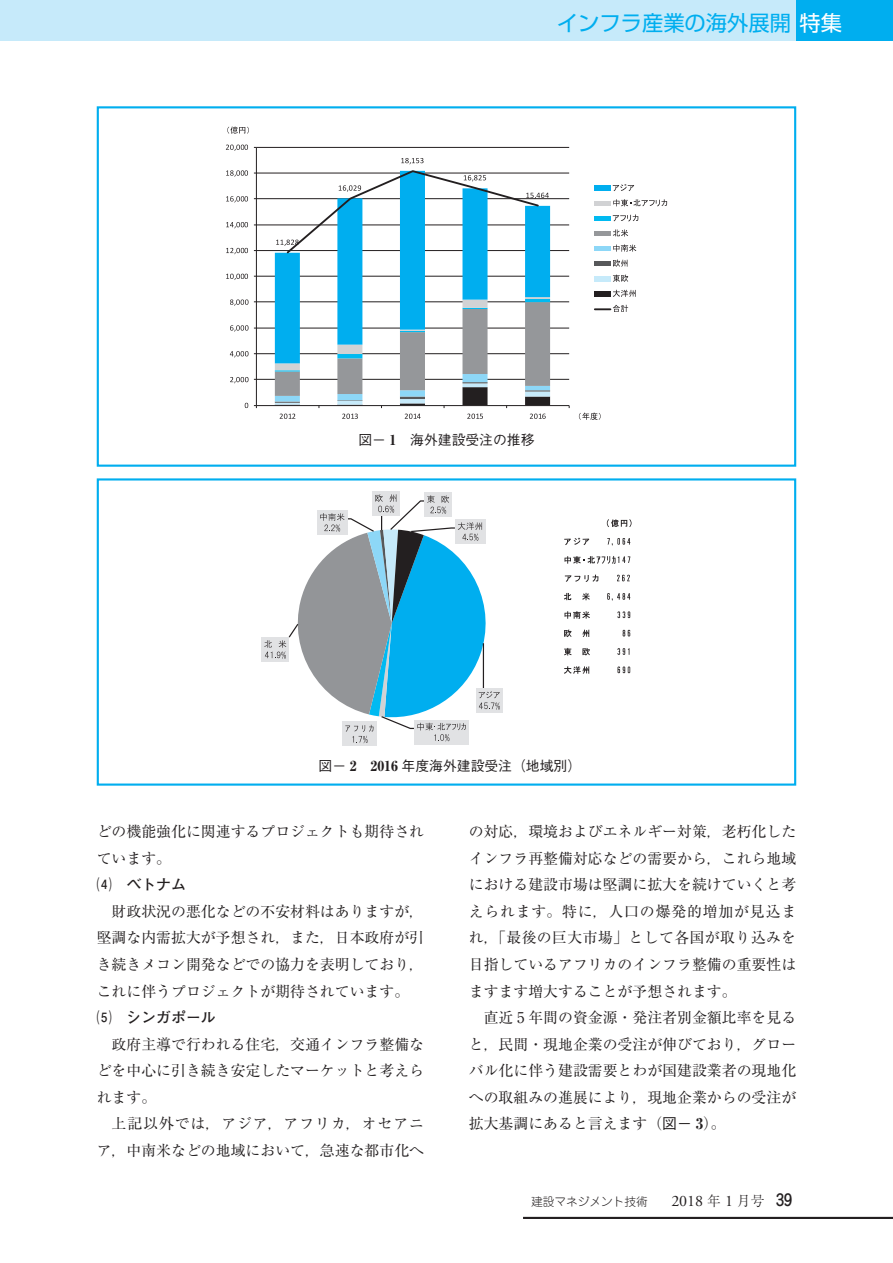
<style>
.page{position:relative;width:893px;height:1263px;background:#fff}
.page>*{position:absolute;margin:0;border:0;box-sizing:border-box;transform-origin:0 0}
.t1{font:21.3px "Shin Go Pr 6 N";color:#00aeef}
.t2{font:14.85px/26.5px "Ryumin Pr 6 N";color:#231f20;text-align:justify}
.t3{font:700 14.85px "Futo Go B101 Pr 6 N";color:#231f20}
.t4{font:500 13.8px "Gothic BBB Pr 6 N";color:#231f20}
.t5{font:300 11.7px "Jun 101 Pro";color:#231f20}
.s1{color:#fff}
.s2{font-family:"Ryumin Pr 6 N";font-weight:800}
.s3{font-family:"Gothic BBB Pr 6 N";font-weight:500}
.s4{font-weight:800}
.s5{font-family:"Adobe Garamond Pro";font-weight:400;font-size:15.9px}
.s6{font-family:"Ryumin Pr 6 N";font-size:13.8px}
.s7{font-family:"Jun 34 Pro";font-weight:500;font-size:15.9px}
</style>
<div class="page">
<div style="left:795px;top:0;width:98px;height:40px;background:#00aeef"></div>
<div style="left:0;top:0;width:795px;height:40px;background:#c6eafa"></div>
<div style="left:97px;top:106px;width:699px;height:361px;border:2px solid #00aeef"></div>
<hr style="left:256px;top:379px;width:313px;height:1px;background:#231f20">
<hr style="left:256px;top:353px;width:313px;height:1px;background:#231f20">
<hr style="left:256px;top:328px;width:313px;height:1px;background:#231f20">
<hr style="left:256px;top:301px;width:313px;height:1px;background:#231f20">
<hr style="left:256px;top:276px;width:313px;height:1px;background:#231f20">
<hr style="left:256px;top:250px;width:313px;height:1px;background:#231f20">
<hr style="left:256px;top:225px;width:313px;height:1px;background:#231f20">
<hr style="left:256px;top:198px;width:313px;height:1px;background:#231f20">
<hr style="left:256px;top:173px;width:313px;height:1px;background:#231f20">
<hr style="left:256px;top:147px;width:313px;height:1px;background:#231f20">
<svg style="left:275px;top:172px;width:275px;height:125px"></svg>
<hr style="left:256px;top:147px;width:1px;height:259px;background:#231f20">
<hr style="left:256px;top:405px;width:313px;height:1px;background:#231f20">
<svg style="left:275px;top:297px;width:275px;height:111px"></svg>
<svg style="left:276px;top:158px;width:273px;height:97px"></svg>
<svg style="left:245px;top:403px;width:3px;height:5px"></svg>
<svg style="left:230px;top:377px;width:18px;height:6px"></svg>
<svg style="left:230px;top:351px;width:18px;height:6px"></svg>
<svg style="left:230px;top:325px;width:18px;height:7px"></svg>
<svg style="left:230px;top:299px;width:18px;height:7px"></svg>
<svg style="left:226px;top:274px;width:22px;height:6px"></svg>
<svg style="left:226px;top:248px;width:22px;height:6px"></svg>
<svg style="left:226px;top:222px;width:22px;height:6px"></svg>
<svg style="left:226px;top:196px;width:22px;height:7px"></svg>
<svg style="left:226px;top:170px;width:22px;height:7px"></svg>
<svg style="left:226px;top:145px;width:22px;height:6px"></svg>
<svg style="left:280px;top:414px;width:15px;height:5px"></svg>
<svg style="left:342px;top:414px;width:16px;height:5px"></svg>
<svg style="left:405px;top:414px;width:16px;height:5px"></svg>
<svg style="left:467px;top:414px;width:16px;height:5px"></svg>
<svg style="left:530px;top:414px;width:16px;height:5px"></svg>
<svg style="left:227px;top:126px;width:22px;height:8px"></svg>
<svg style="left:579px;top:413px;width:22px;height:7px"></svg>
<div style="left:594px;top:186px;width:17px;height:5px;background:#00aeef"></div>
<svg style="left:613px;top:184px;width:21px;height:7px"></svg>
<div style="left:594px;top:201px;width:17px;height:5px;background:#d1d2d4"></div>
<svg style="left:613px;top:199px;width:54px;height:7px"></svg>
<div style="left:594px;top:216px;width:17px;height:5px;background:#00baf1"></div>
<svg style="left:613px;top:214px;width:25px;height:7px"></svg>
<div style="left:594px;top:231px;width:17px;height:5px;background:#95979a"></div>
<svg style="left:613px;top:229px;width:15px;height:8px"></svg>
<div style="left:594px;top:246px;width:17px;height:5px;background:#8dd7f7"></div>
<svg style="left:613px;top:244px;width:23px;height:8px"></svg>
<div style="left:594px;top:261px;width:17px;height:5px;background:#57585a"></div>
<svg style="left:613px;top:259px;width:15px;height:8px"></svg>
<div style="left:594px;top:276px;width:17px;height:5px;background:#c6eafa"></div>
<svg style="left:613px;top:275px;width:15px;height:7px"></svg>
<div style="left:594px;top:291px;width:17px;height:5px;background:#231f20"></div>
<svg style="left:613px;top:290px;width:23px;height:7px"></svg>
<svg style="left:595px;top:305px;width:33px;height:7px"></svg>
<div style="left:97px;top:478px;width:699px;height:308px;border:2px solid #00aeef"></div>
<svg style="left:607px;top:519px;width:24px;height:8px"></svg>
<svg style="left:564px;top:538px;width:25px;height:7px"></svg>
<svg style="left:607px;top:538px;width:23px;height:7px"></svg>
<svg style="left:564px;top:556px;width:66px;height:8px"></svg>
<svg style="left:565px;top:575px;width:33px;height:7px"></svg>
<svg style="left:617px;top:575px;width:13px;height:6px"></svg>
<svg style="left:564px;top:593px;width:7px;height:7px"></svg>
<svg style="left:582px;top:593px;width:8px;height:7px"></svg>
<svg style="left:607px;top:593px;width:23px;height:8px"></svg>
<svg style="left:564px;top:611px;width:26px;height:8px"></svg>
<svg style="left:617px;top:611px;width:13px;height:7px"></svg>
<svg style="left:564px;top:629px;width:8px;height:8px"></svg>
<svg style="left:582px;top:630px;width:7px;height:7px"></svg>
<svg style="left:623px;top:630px;width:7px;height:6px"></svg>
<svg style="left:564px;top:648px;width:8px;height:7px"></svg>
<svg style="left:582px;top:648px;width:8px;height:7px"></svg>
<svg style="left:617px;top:648px;width:12px;height:7px"></svg>
<svg style="left:564px;top:666px;width:25px;height:8px"></svg>
<svg style="left:617px;top:666px;width:13px;height:7px"></svg>
<div style="left:476px;top:688px;width:27px;height:25px;background:#e1e2e4"></div>
<div style="left:414px;top:720px;width:55px;height:24px;background:#e1e2e4"></div>
<div style="left:342px;top:721px;width:34px;height:25px;background:#e1e2e4"></div>
<div style="left:261px;top:637px;width:28px;height:25px;background:#e1e2e4"></div>
<div style="left:372px;top:491px;width:28px;height:25px;background:#e1e2e4"></div>
<div style="left:424px;top:492px;width:28px;height:25px;background:#e1e2e4"></div>
<svg style="left:264px;top:494px;width:236px;height:249px"></svg>
<hr style="left:523px;top:1217px;width:370px;height:2px;background:#231f20">
<h1 class="t1" style="left:557px;top:6px;width:286px">インフラ産業の海外展開<span class="s1">特集</span></h1>
<p class="t4" style="left:358px;top:429px;width:178px">図－ <span class="s2">1</span>　海外建設受注の推移</p>
<p class="t4" style="left:319px;top:755px;width:264px">図－ <span class="s2">2 2016</span> 年度海外建設受注（地域別）</p>
<p class="t2" style="left:97px;top:817px;width:329px">どの機能強化に関連するプロジェクトも期待されています。</p>
<p class="t3" style="left:97px;top:873px;width:91px">⑷　ベトナム</p>
<p class="t2" style="left:97px;top:897px;width:329px;text-indent:15px">財政状況の悪化などの不安材料はありますが，堅調な内需拡大が予想され，また，日本政府が引き続きメコン開発などでの協力を表明しており，これに伴うプロジェクトが期待されています。</p>
<p class="t3" style="left:97px;top:1005px;width:121px">⑸　シンガポール</p>
<p class="t2" style="left:97px;top:1030px;width:329px;text-indent:15px">政府主導で行われる住宅，交通インフラ整備などを中心に引き続き安定したマーケットと考えられます。</p>
<p class="t2" style="left:97px;top:1110px;width:329px;text-align:right">上記以外では，アジア，アフリカ，オセアニア，中南米などの地域において，急速な都市化へ</p>
<p class="t2" style="left:469px;top:817px;width:329px">の対応，環境およびエネルギー対策，老朽化したインフラ再整備対応などの需要から，これら地域における建設市場は堅調に拡大を続けていくと考えられます。特に，人口の爆発的増加が見込まれ，「最後の巨大市場」として各国が取り込みを目指しているアフリカのインフラ整備の重要性はますます増大することが予想されます。</p>
<p class="t2" style="left:469px;top:1003px;width:329px;text-indent:15px">直近 5 年間の資金源・発注者別金額比率を見ると，民間・現地企業の受注が伸びており，グローバル化に伴う建設需要とわが国建設業者の現地化への取組みの進展により，現地企業からの受注が拡大基調にあると言えます（<span class="s3">図－</span> <span class="s4">3</span>）。</p>
<p class="t5" style="left:531px;top:1192px;width:262px">建設マネジメント技術　　<span class="s5">2018</span> <span class="s6">年</span> <span class="s5">1</span> <span class="s6">月号</span> <span class="s7">39</span></p>
</div>
